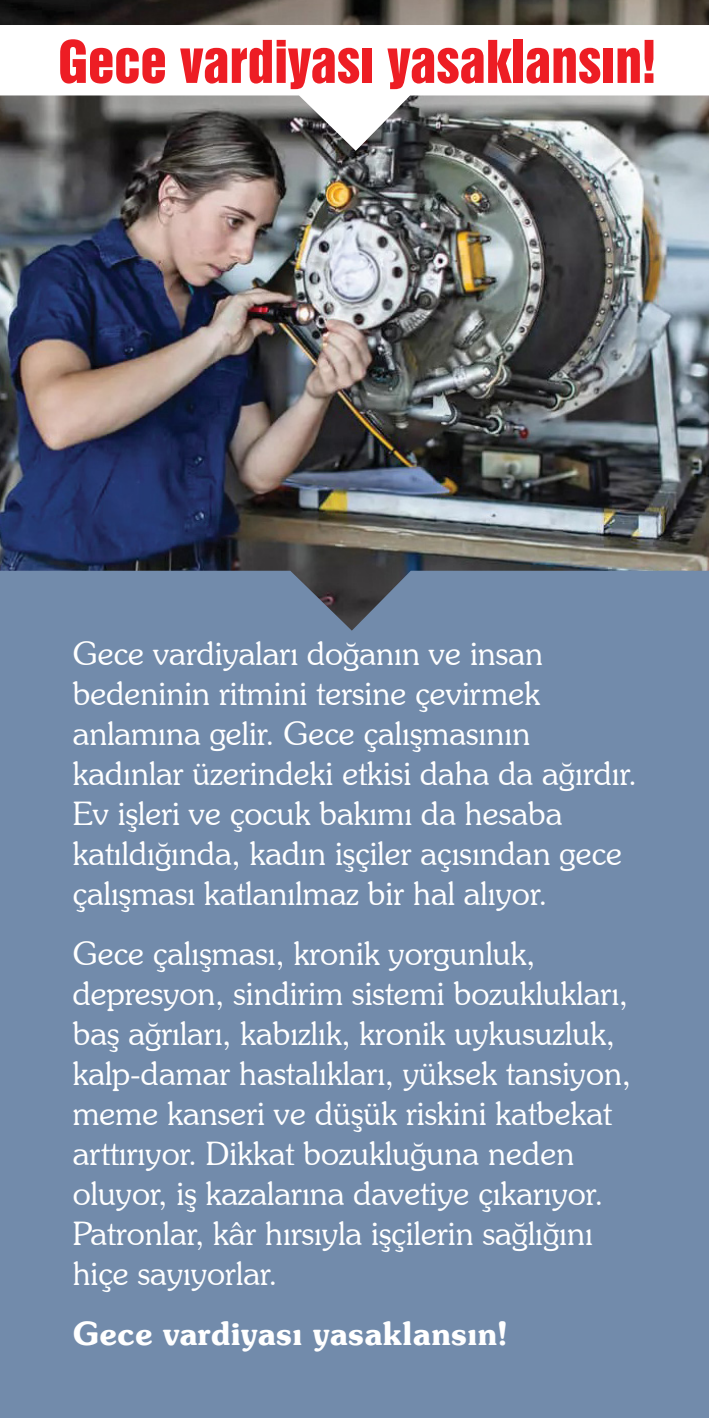
<style>
.page{position:relative;width:709px;height:1418px;background:#fff}
.page>*{position:absolute;margin:0;border:0;box-sizing:border-box;transform-origin:0 0}
.anaBaslik1{font:53.75px "Swiss 921 BT Regular A";color:#ed1d24}
.anametin_copy{font:300 32.5px/40px "Souvenir IT Cby BT";color:#fff}
.anametin_copy-2{font:600 32.5px "Souvenir IT Cby BT";color:#fff}
</style>
<div class="page">
<img style="left:0;top:0;width:709px;height:570px">
<div style="left:0;top:570px;width:709px;height:847px;background:#728bab"></div>
<svg style="left:0;top:25px;width:709px;height:126px"></svg>
<p class="anaBaslik1" style="left:58px;top:27px;width:599px">Gece vardiyası yasaklansın!</p>
<p class="anametin_copy" style="left:73px;top:633px;width:566px">Gece vardiyaları doğanın ve insan bedeninin ritmini tersine çevirmek anlamına gelir. Gece çalışmasının kadınlar üzerindeki etkisi daha da ağırdır.<br>Ev işleri ve çocuk bakımı da hesaba katıldığında, kadın işçiler açısından gece çalışması katlanılmaz bir hal alıyor.</p>
<p class="anametin_copy" style="left:73px;top:933px;width:560px">Gece çalışması, kronik yorgunluk, depresyon, sindirim sistemi bozuklukları, baş ağrıları, kabızlık, kronik uykusuzluk, kalp-damar hastalıkları, yüksek tansiyon, meme kanseri ve düşük riskini katbekat arttırıyor. Dikkat bozukluğuna neden oluyor, iş kazalarına davetiye çıkarıyor.<br>Patronlar, kâr hırsıyla işçilerin sağlığını hiçe sayıyorlar.</p>
<p class="anametin_copy-2" style="left:73px;top:1313px;width:437px">Gece vardiyası yasaklansın!</p>
</div>
